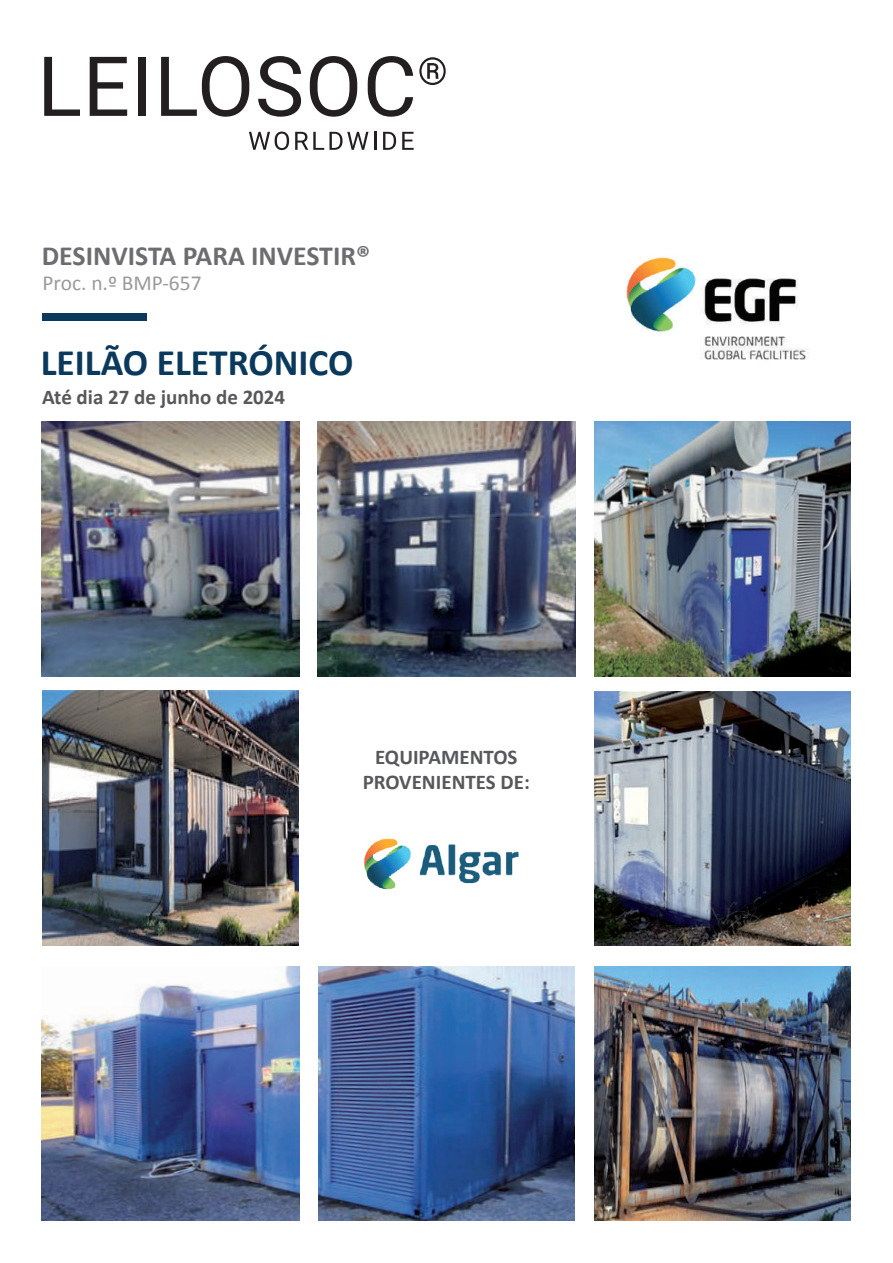
<style>
.page{position:relative;width:893px;height:1263px;background:#fff}
.page>*{position:absolute;margin:0;border:0;box-sizing:border-box;transform-origin:0 0}
.t1{font:700 37.5px "Calibri";color:#0a395c}
.t2{font:700 27.75px "Calibri";color:#6c6d70}
.t3{font:21.45px "Calibri";color:#999}
.t4{font:700 21px/25.2px "Calibri";color:#57585a;text-align:center}
</style>
<div class="page">
<div style="left:43px;top:313px;width:104px;height:8px;background:#0a395c"></div>
<img style="left:318px;top:966px;width:257px;height:255px">
<img style="left:42px;top:966px;width:258px;height:255px">
<img style="left:42px;top:422px;width:258px;height:254px">
<img style="left:594px;top:691px;width:257px;height:255px">
<img style="left:594px;top:966px;width:256px;height:255px">
<img style="left:43px;top:691px;width:256px;height:255px">
<img style="left:317px;top:422px;width:258px;height:254px">
<img style="left:594px;top:422px;width:257px;height:254px">
<img style="left:626px;top:256px;width:184px;height:104px">
<svg style="left:44px;top:57px;width:36px;height:59px"></svg>
<svg style="left:90px;top:57px;width:37px;height:59px"></svg>
<div style="left:138px;top:57px;width:8px;height:59px;background:#231f20"></div>
<svg style="left:161px;top:56px;width:88px;height:61px"></svg>
<svg style="left:258px;top:56px;width:43px;height:61px"></svg>
<svg style="left:310px;top:56px;width:47px;height:61px"></svg>
<svg style="left:368px;top:56px;width:45px;height:61px"></svg>
<svg style="left:419px;top:57px;width:27px;height:28px"></svg>
<svg style="left:249px;top:132px;width:40px;height:18px"></svg>
<svg style="left:295px;top:132px;width:73px;height:18px"></svg>
<svg style="left:374px;top:132px;width:2px;height:18px"></svg>
<svg style="left:383px;top:132px;width:13px;height:18px"></svg>
<svg style="left:402px;top:132px;width:12px;height:18px"></svg>
<img style="left:364px;top:838px;width:155px;height:52px">
<h2 class="t2" style="left:42px;top:236px;width:330px">DESINVISTA PARA INVESTIR®</h2>
<p class="t3" style="left:43px;top:270px;width:161px">Proc. n.º BMP-657</p>
<h1 class="t1" style="left:41px;top:336px;width:314px">LEILÃO ELETRÓNICO</h1>
<p class="t4" style="left:42px;top:384px;width:245px">Até dia 27 de junho de 2024</p>
<p class="t4" style="left:363px;top:743px;width:169px">EQUIPAMENTOS<br>PROVENIENTES DE:</p>
</div>
